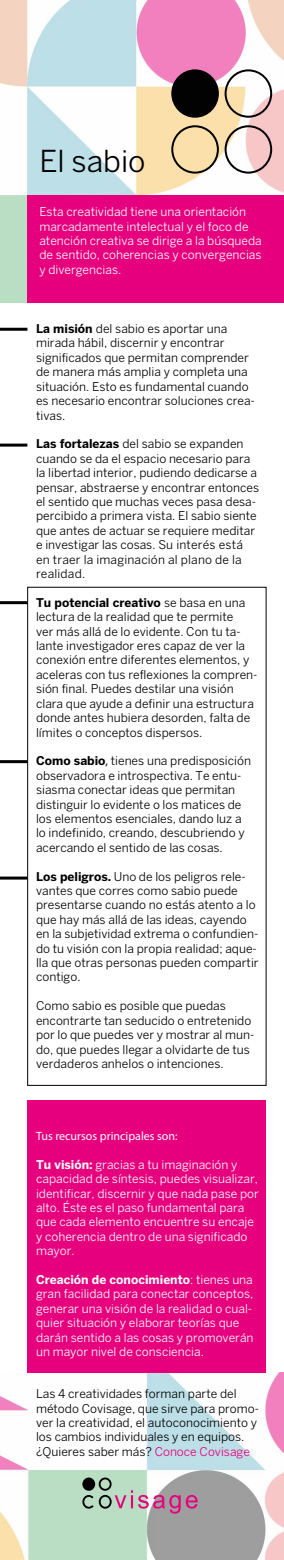
<style>
.page{position:relative;width:284px;height:1560px;background:#fff}
.page>*{position:absolute;margin:0;border:0;box-sizing:border-box;transform-origin:0 0}
.t1{font:30px "Benton Sans";color:#000}
.t2{font:12px/14.4px "Benton Sans";color:#000}
.t3{font:12px/14.4px "Benton Sans";color:#fff}
.t4{font:12px "Myriad Pro";color:#fff}
.s1{font-weight:700}
.s2{font-family:"Myriad Pro"}
.s3{color:#e6007d}
</style>
<div class="page">
<img style="left:0;top:1372px;width:283px;height:187px">
<img style="left:0;top:0;width:283px;height:302px">
<svg style="left:82px;top:1477px;width:115px;height:36px;background:#b0a9a9"></svg>
<div style="left:28px;top:1099px;width:238px;height:273px;background:#e6007d"></div>
<div style="left:27px;top:195px;width:256px;height:107px;background:#e6007d"></div>
<hr style="left:0;top:328px;width:27px;height:3px;background:#020203">
<hr style="left:0;top:443px;width:27px;height:3px;background:#020203">
<hr style="left:0;top:876px;width:27px;height:3px;background:#020203">
<hr style="left:0;top:601px;width:27px;height:3px;background:#020203">
<hr style="left:0;top:760px;width:27px;height:3px;background:#020203">
<div style="left:172px;top:70px;width:45px;height:47px;background:#020203;border-radius:50%"></div>
<div style="left:171px;top:69px;width:47px;height:49px;border:2px solid #020203;border-radius:50%"></div>
<div style="left:224px;top:69px;width:48px;height:49px;border:2px solid #020203;border-radius:50%"></div>
<div style="left:171px;top:125px;width:47px;height:49px;border:2px solid #020203;border-radius:50%"></div>
<div style="left:224px;top:125px;width:48px;height:49px;border:2px solid #020203;border-radius:50%"></div>
<div style="left:27px;top:587px;width:239px;height:498px;border:1px solid #000"></div>
<h1 class="t1" style="left:39px;top:143px;width:107px">El sabio</h1>
<p class="t3" style="left:39px;top:204px;width:224px">Esta creatividad tiene una orientación marcadamente intelectual y el foco de atención creativa se dirige a la búsqueda de sentido, coherencias y convergencias y divergencias.</p>
<p class="t2" style="left:36px;top:321px;width:220px"><span class="s1">La misión</span> del sabio es aportar una mirada hábil, discernir y encontrar significados que permitan comprender de manera más amplia y completa una situación. Esto es fundamental cuando es necesario encontrar soluciones crea&shy;tivas.</p>
<p class="t2" style="left:36px;top:436px;width:224px"><span class="s1">Las fortalezas</span> del sabio se expanden cuando se da el espacio necesario para la libertad interior, pudiendo dedicarse a pensar, abstraerse y encontrar entonces el sentido que muchas veces pasa desa&shy;percibido a primera vista. El sabio siente que antes de actuar se requiere meditar e investigar las cosas. Su interés está en traer la imaginación al plano de la realidad.</p>
<p class="t2" style="left:36px;top:595px;width:223px"><span class="s1">Tu potencial creativo</span> se basa en una lectura de la realidad que te permite<br>ver más allá de lo evidente. Con tu ta&shy;lante investigador eres capaz de ver la conexión entre diferentes elementos, y aceleras con tus reflexiones la compren&shy;sión final. Puedes destilar una visión clara que ayude a definir una estructura donde antes hubiera desorden, falta de límites o conceptos dispersos.</p>
<p class="t2" style="left:36px;top:753px;width:216px"><span class="s1">Como sabio</span><span class="s2">,</span> tienes una predisposición observadora e introspectiva. Te entu&shy;siasma conectar ideas que permitan distinguir lo evidente o los matices de los elementos esenciales, dando luz a lo indefinido, creando, descubriendo y acercando el sentido de las cosas.</p>
<p class="t2" style="left:36px;top:868px;width:224px"><span class="s1">Los peligros.</span> Uno de los peligros rele&shy;vantes que corres como sabio puede presentarse cuando no estás atento a lo que hay más allá de las ideas, cayendo en la subjetividad extrema o confundien&shy;do tu visión con la propia realidad; aque&shy;lla que otras personas pueden compartir contigo.</p>
<p class="t2" style="left:36px;top:998px;width:220px">Como sabio es posible que puedas encontrarte tan seducido o entretenido por lo que puedes ver y mostrar al mun&shy;do, que puedes llegar a olvidarte de tus verdaderos anhelos o intenciones.</p>
<p class="t4" style="left:36px;top:1128px;width:143px">Tus recursos principales son:</p>
<p class="t3" style="left:36px;top:1156px;width:224px"><span class="s1">Tu visión:</span> gracias a tu imaginación y capacidad de síntesis, puedes visualizar, identificar, discernir y que nada pase por alto. Éste es el paso fundamental para que cada elemento encuentre su encaje y coherencia dentro de una significado mayor.</p>
<p class="t3" style="left:36px;top:1272px;width:219px"><span class="s1">Creación de conocimiento</span>: tienes una gran facilidad para conectar conceptos, generar una visión de la realidad o cual&shy;quier situación y elaborar teorías que darán sentido a las cosas y promoverán un mayor nivel de consciencia.</p>
<p class="t2" style="left:36px;top:1386px;width:224px">Las 4 creatividades forman parte del método Covisage, que sirve para promo&shy;ver la creatividad, el autoconocimiento y los cambios individuales y en equipos. ¿Quieres saber más? <span class="s3">Conoce Covisage</span></p>
</div>
